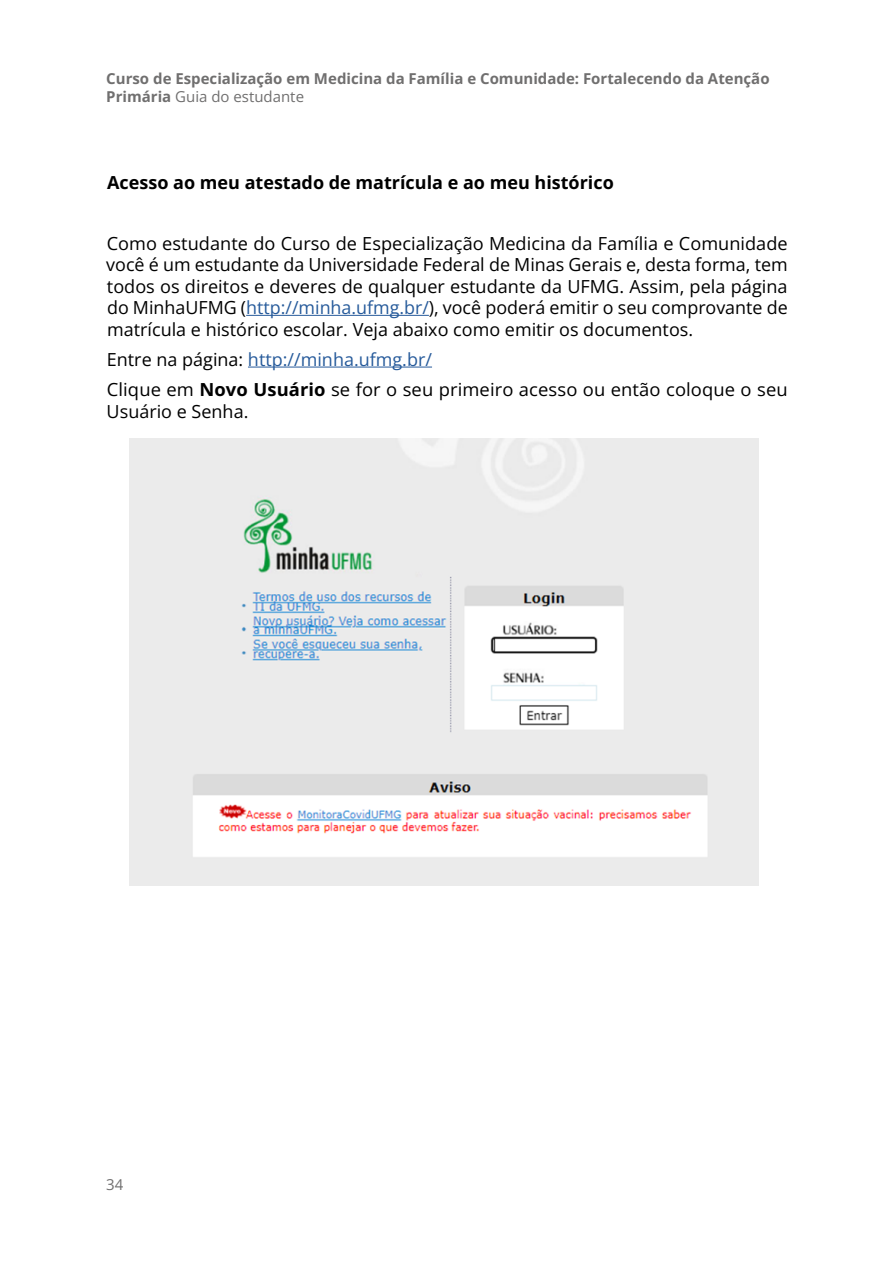
<style>
.page{position:relative;width:893px;height:1263px;background:#fff}
.page>*{position:absolute;margin:0;border:0;box-sizing:border-box;transform-origin:0 0}
.t1{font:18px/21.6px "Open Sans";color:#000;text-align:justify}
.t2{font:700 18px "Open Sans";color:#000}
.t3{font:700 15px/18px "Open Sans";color:#706f6f}
.t4{font:15px "Open Sans";color:#706f6f}
.s1{font-weight:400}
.s2{color:#275b9b}
.s3{font-weight:700}
</style>
<div class="page">
<hr style="left:246px;top:315px;width:183px;height:1px;background:#275b9b">
<hr style="left:248px;top:367px;width:184px;height:1px;background:#275b9b">
<img style="left:129px;top:438px;width:629px;height:447px">
<p class="t3" style="left:106px;top:69px;width:665px">Curso de Especialização em Medicina da Família e Comunidade: Fortalecendo da Atenção<br>Primária <span class="s1">Guia do estudante</span></p>
<p class="t2" style="left:107px;top:170px;width:508px">Acesso ao meu atestado de matrícula e ao meu histórico</p>
<p class="t1" style="left:106px;top:232px;width:683px">Como estudante do Curso de Especialização Medicina da Família e Comunidade você é um estudante da Universidade Federal de Minas Gerais e, desta forma, tem todos os direitos e deveres de qualquer estudante da UFMG. Assim, pela página do MinhaUFMG (<span class="s2">http://minha.ufmg.br/</span>), você poderá emitir o seu comprovante de matrícula e histórico escolar. Veja abaixo como emitir os documentos.</p>
<p class="t1" style="left:107px;top:344px;width:682px;line-height:30.2px">Entre na página: <span class="s2">http://minha.ufmg.br/<br></span>Clique em <span class="s3">Novo Usuário</span> se for o seu primeiro acesso ou então coloque o seu</p>
<p class="t1" style="left:107px;top:400px;width:143px">Usuário e Senha.</p>
<p class="t4" style="left:106px;top:1175px;width:19px">34</p>
</div>
